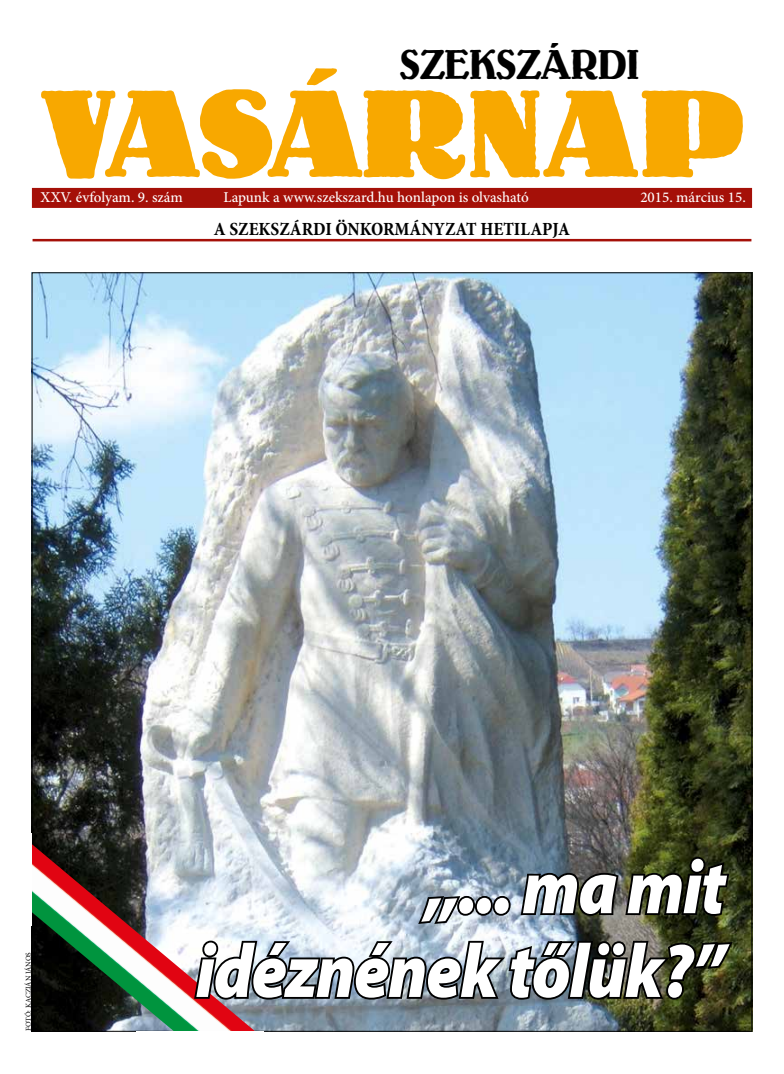
<style>
.page{position:relative;width:784px;height:1074px;background:#fff}
.page>*{position:absolute;margin:0;border:0;box-sizing:border-box;transform-origin:0 0}
.t1{font:700 122.5px "Lo Type";color:#f8a800}
.t2{font:italic 900 76.25px/83.8px "Myriad Pro";letter-spacing:-.02em;color:#fff;text-align:right;scale:.89 1}
.t3{font:41.25px "Lo Type";color:#000}
.t4{font:700 condensed 18.75px "Minion Pro";color:#000}
.t5{font:500 15px "Minion Pro";color:#fff}
.t6{font:7.5px "Minion Pro";letter-spacing:-.005em;color:#000}
</style>
<div class="page">
<div style="left:32px;top:188px;width:719px;height:20px;background:#a51008"></div>
<hr style="left:33px;top:239px;width:718px;height:2px;background:#a51008">
<img style="left:34px;top:275px;width:715px;height:754px">
<img style="left:31px;top:835px;width:224px;height:197px">
<div style="left:0;top:833px;width:32px;height:92px;background:#fff"></div>
<div style="left:136px;top:1031px;width:127px;height:43px;background:#fff"></div>
<svg style="left:415px;top:894px;width:97px;height:32px;background:#7a848d"></svg>
<img style="left:518px;top:855px;width:213px;height:62px">
<img style="left:192px;top:938px;width:543px;height:63px">
<h3 class="t3" style="left:399px;top:42px;width:240px">SZEKSZÁRDI</h3>
<h1 class="t1" style="left:41px;top:68px;width:702px">VASÁRNAP</h1>
<p class="t5" style="left:41px;top:187px;width:144px">XXV. évfolyam. 9. szám</p>
<p class="t5" style="left:223px;top:187px;width:307px">Lapunk a www.szekszard.hu honlapon is olvasható</p>
<p class="t5" style="left:640px;top:187px;width:107px">2015. március 15.</p>
<p class="t4" style="left:214px;top:216px;width:357px">A SZEKSZÁRDI ÖNKORMÁNYZAT HETILAPJA</p>
<p class="t6" style="left:23px;top:1031px;width:81px;rotate:-90deg">FOTÓ: KACZIÁN JÁNOS</p>
<h2 class="t2" style="left:196px;top:842px;width:596px">„... ma mit idéznének tőlük?”</h2>
</div>
